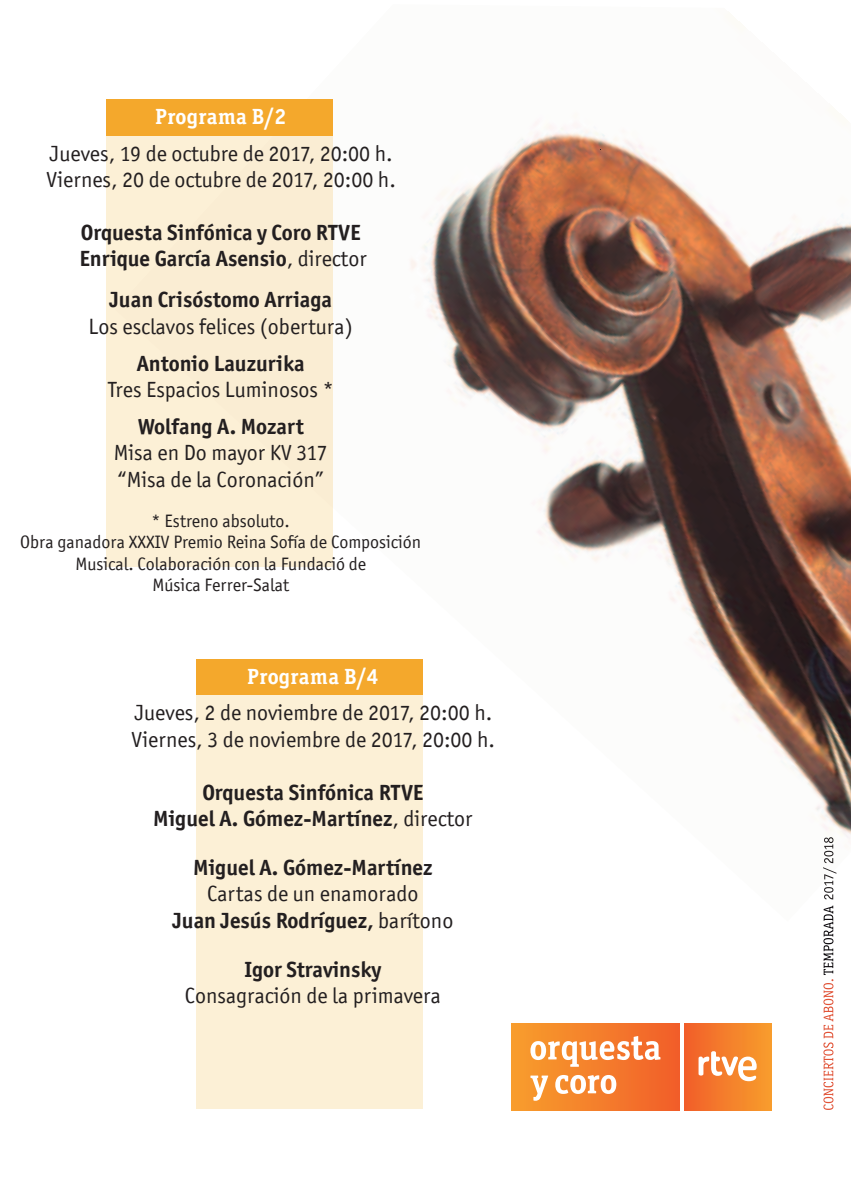
<style>
.page{position:relative;width:851px;height:1191px;background:#fff}
.page>*{position:absolute;margin:0;border:0;box-sizing:border-box;transform-origin:0 0}
.t1{font:22px/26.4px "ITC Officina RTVE Sans";color:#231f20}
.t2{font:700 22px/26.4px "ITC Officina RTVE Sans";color:#231f20}
.t3{font:700 22px "ITC Officina RTVE Serif";letter-spacing:.005em;color:#fff}
.t4{font:18px/21.6px "ITC Officina RTVE Sans";color:#231f20;text-align:center}
.s1{font-weight:400}
.s2{font-weight:700}
</style>
<div class="page">
<img style="left:196px;top:124px;width:654px;height:797px">
<div style="left:106px;top:130px;width:227px;height:437px;background:#fcf0d6"></div>
<div style="left:106px;top:99px;width:227px;height:37px;background:#f4a82c"></div>
<div style="left:196px;top:695px;width:227px;height:414px;background:#fcf0d6"></div>
<div style="left:196px;top:659px;width:227px;height:35px;background:#f4a82c"></div>
<div style="left:511px;top:1023px;width:168px;height:87px;background:linear-gradient(to right,#f89f2d,#f15f2a)"></div>
<svg style="left:530px;top:1075px;width:18px;height:25px"></svg>
<svg style="left:555px;top:1075px;width:61px;height:19px"></svg>
<svg style="left:530px;top:1036px;width:130px;height:30px"></svg>
<div style="left:684px;top:1023px;width:87px;height:87px;background:linear-gradient(to right,#f15e29,#f79e2d)"></div>
<svg style="left:698px;top:1051px;width:58px;height:30px"></svg>
<svg style="left:823px;top:905px;width:10px;height:205px"></svg>
<svg style="left:822px;top:837px;width:14px;height:62px"></svg>
<p class="t3" style="left:155px;top:103px;width:133px">Programa B/2</p>
<p class="t1" style="left:46px;top:140px;width:351px">Jueves, 19 de octubre de 2017, 20:00 h.<br>Viernes, 20 de octubre de 2017, 20:00 h.</p>
<p class="t2" style="left:79px;top:219px;width:289px">Orquesta Sinfónica y Coro RTVE<br>Enrique García Asensio<span class="s1">, director</span></p>
<p class="t2" style="left:109px;top:286px;width:224px">Juan Crisóstomo Arriaga</p>
<p class="t1" style="left:89px;top:313px;width:266px">Los esclavos felices (obertura)</p>
<p class="t2" style="left:137px;top:349px;width:169px">Antonio Lauzurika</p>
<p class="t1" style="left:108px;top:376px;width:227px">Tres Espacios Luminosos *</p>
<p class="t2" style="left:138px;top:413px;width:168px">Wolfang A. Mozart</p>
<p class="t1" style="left:114px;top:439px;width:215px">Misa en Do mayor KV 317 “Misa de la Coronación”</p>
<p class="t4" style="left:20px;top:509px;width:402px">* Estreno absoluto.<br>Obra ganadora XXXIV Premio Reina Sofía de Composición Musical. Colaboración con la Fundació de<br>Música Ferrer-Salat</p>
<p class="t3" style="left:247px;top:662px;width:133px">Programa B/4</p>
<p class="t1" style="left:131px;top:699px;width:365px">Jueves, 2 de noviembre de 2017, 20:00 h.<br>Viernes, 3 de noviembre de 2017, 20:00 h.</p>
<p class="t2" style="left:153px;top:779px;width:320px;text-align:center">Orquesta Sinfónica RTVE<br>Miguel A. Gómez-Martínez<span class="s1">, director</span></p>
<p class="t2" style="left:193px;top:854px;width:241px">Miguel A. Gómez-Martínez</p>
<p class="t1" style="left:172px;top:880px;width:282px;text-align:center">Cartas de un enamorado<br><span class="s2">Juan Jesús Rodríguez,</span> barítono</p>
<p class="t2" style="left:244px;top:955px;width:138px">Igor Stravinsky</p>
<p class="t1" style="left:185px;top:982px;width:257px">Consagración de la primavera</p>
</div>
